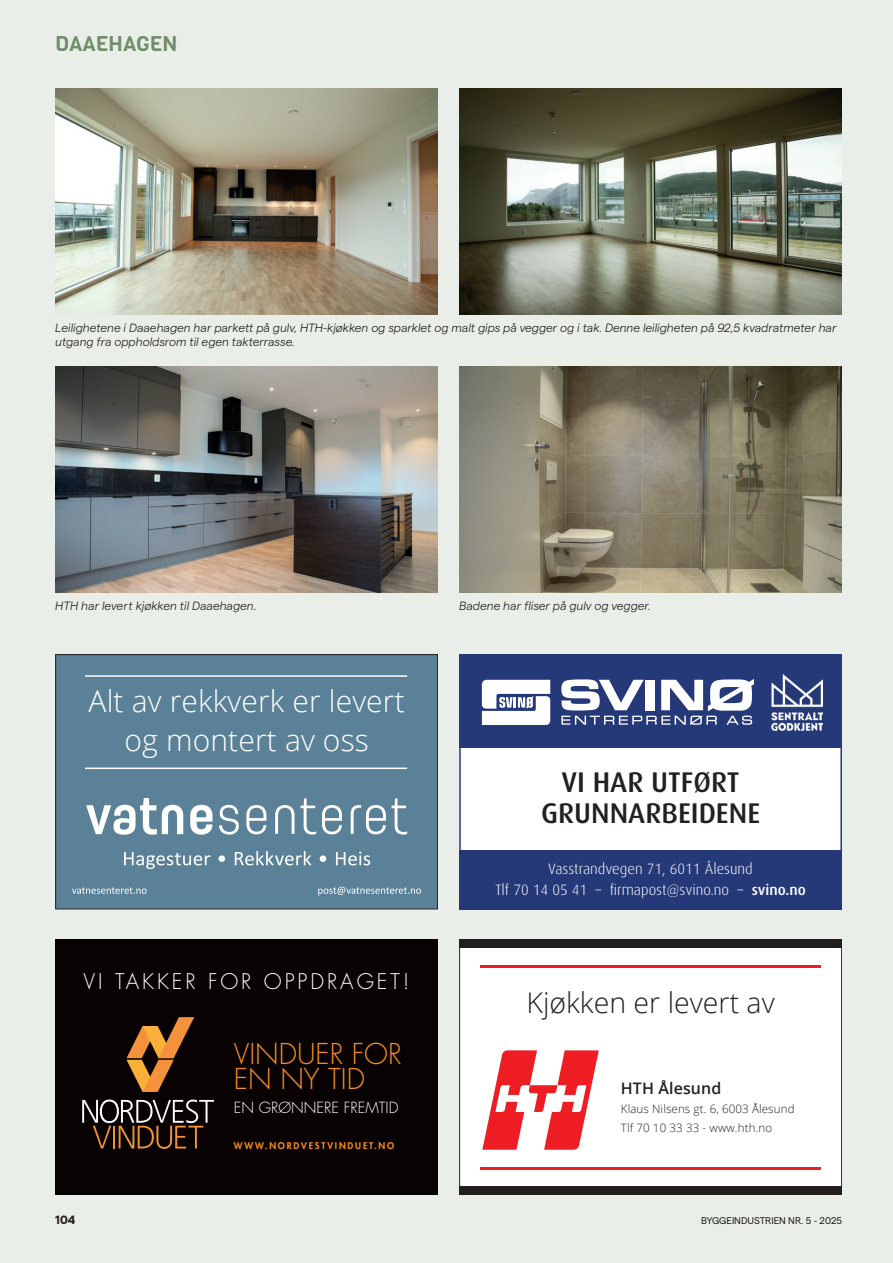
<style>
.page{position:relative;width:893px;height:1263px;background:#e9eee8}
.page>*{position:absolute;margin:0;border:0;box-sizing:border-box;transform-origin:0 0}
.t1{font:300 30px/39px "Open Sans";letter-spacing:.005em;color:#fff;text-align:center}
.t2{font:500 28.5px/31.2px "Dax";color:#231f20;text-align:center}
.t3{font:300 28.5px "Open Sans";color:#231f20}
.t4{font:300 28.05px/25.3px "Futura Std";color:#f68c23}
.t5{font:300 21px "Futura Std";letter-spacing:.14em;color:#fff}
.t6{font:21px "Viga";color:#708d6a}
.t7{font:600 15.9px "Open Sans";letter-spacing:.01em;color:#231f20}
.t8{font:300 15px/21px "Dax";color:#fff;text-align:center}
.t9{font:300 15px "Futura Std";color:#fff}
.t10{font:italic 300 12px/14.2px "Matter";color:#231f20}
.t11{font:700 12px "Matter";color:#231f20}
.t12{font:300 11.55px/18.8px "Open Sans";letter-spacing:.01em;color:#231f20}
.t13{font:9.75px "Matter";color:#231f20}
.t14{font:800 9px "Futura Std";letter-spacing:.2em;color:#f68c23}
.s1{font-weight:500}
</style>
<div class="page">
<div style="left:55px;top:939px;width:383px;height:255px;background:#080302"></div>
<svg style="left:82px;top:1099px;width:132px;height:50px"></svg>
<svg style="left:127px;top:1017px;width:67px;height:75px"></svg>
<div style="left:459px;top:939px;width:383px;height:255px;background:#fff"></div>
<div style="left:459px;top:939px;width:383px;height:9px;background:#231f20"></div>
<div style="left:459px;top:1186px;width:383px;height:8px;background:#231f20"></div>
<div style="left:459px;top:939px;width:383px;height:255px;border:1px solid #231f20"></div>
<hr style="left:480px;top:965px;width:341px;height:2px;background:#ee1d23">
<hr style="left:480px;top:1167px;width:341px;height:2px;background:#ee1d23">
<svg style="left:482px;top:1050px;width:117px;height:100px"></svg>
<div style="left:55px;top:654px;width:383px;height:128px;background:#5a8197"></div>
<div style="left:55px;top:766px;width:383px;height:143px;background:#5a8197"></div>
<svg style="left:86px;top:798px;width:97px;height:37px"></svg>
<svg style="left:190px;top:805px;width:23px;height:30px"></svg>
<svg style="left:219px;top:805px;width:20px;height:29px"></svg>
<svg style="left:246px;top:805px;width:20px;height:29px"></svg>
<svg style="left:275px;top:805px;width:19px;height:29px"></svg>
<svg style="left:301px;top:798px;width:15px;height:36px"></svg>
<svg style="left:322px;top:805px;width:20px;height:29px"></svg>
<svg style="left:351px;top:805px;width:35px;height:29px"></svg>
<svg style="left:392px;top:798px;width:15px;height:36px"></svg>
<svg style="left:124px;top:852px;width:86px;height:17px"></svg>
<svg style="left:219px;top:855px;width:6px;height:7px"></svg>
<svg style="left:235px;top:851px;width:76px;height:14px"></svg>
<svg style="left:320px;top:855px;width:6px;height:7px"></svg>
<svg style="left:336px;top:852px;width:34px;height:13px"></svg>
<svg style="left:72px;top:887px;width:75px;height:7px"></svg>
<svg style="left:318px;top:887px;width:103px;height:9px"></svg>
<div style="left:55px;top:654px;width:383px;height:255px;border:1px solid #231f20"></div>
<hr style="left:85px;top:675px;width:322px;height:2px;background:#fff">
<hr style="left:85px;top:767px;width:322px;height:2px;background:#fff">
<div style="left:459px;top:654px;width:383px;height:255px;background:#fff"></div>
<div style="left:459px;top:850px;width:383px;height:59px;background:#253979"></div>
<div style="left:459px;top:654px;width:383px;height:94px;background:#253979"></div>
<svg style="left:482px;top:680px;width:68px;height:45px;background:#dbdee9"></svg>
<svg style="left:561px;top:679px;width:193px;height:46px"></svg>
<img style="left:771px;top:674px;width:51px;height:57px">
<div style="left:459px;top:654px;width:383px;height:255px;border:2px solid #243a79"></div>
<img style="left:55px;top:88px;width:383px;height:227px">
<img style="left:55px;top:366px;width:383px;height:227px">
<img style="left:459px;top:88px;width:383px;height:227px">
<img style="left:459px;top:366px;width:383px;height:227px">
<h3 class="t6" style="left:55px;top:30px;width:123px">DAAEHAGEN</h3>
<p class="t10" style="left:55px;top:320px;width:783px">Leilighetene i Daaehagen har parkett på gulv, HTH-kjøkken og sparklet og malt gips på vegger og i tak. Denne leiligheten på 92,5 kvadratmeter har utgang fra oppholdsrom til egen takterrasse.</p>
<p class="t10" style="left:55px;top:597px;width:203px">HTH har levert kjøkken til Daaehagen.</p>
<p class="t10" style="left:459px;top:597px;width:193px">Badene har fliser på gulv og vegger.</p>
<h1 class="t1" style="left:89px;top:681px;width:318px">Alt av rekkverk er levert og montert av oss</h1>
<h3 class="t5" style="left:84px;top:968px;width:328px">VI TAKKER FOR OPPDRAGET!</h3>
<h3 class="t4" style="left:234px;top:1042px;width:169px">VINDUER FOR<br>EN NY TID</h3>
<p class="t9" style="left:234px;top:1098px;width:166px">EN GRØNNERE FREMTID</p>
<p class="t14" style="left:234px;top:1140px;width:162px">WWW.NORDVESTVINDUET.NO</p>
<h2 class="t2" style="left:541px;top:766px;width:221px">VI HAR UTFØRT<br>GRUNNARBEIDENE</h2>
<p class="t8" style="left:495px;top:859px;width:312px">Vasstrandvegen 71, 6011 Ålesund<br>Tlf 70 14 05 41 – firmapost@svino.no – <span class="s1">svino.no</span></p>
<h2 class="t3" style="left:526px;top:983px;width:250px">Kjøkken er levert av</h2>
<h3 class="t7" style="left:621px;top:1078px;width:102px">HTH Ålesund</h3>
<p class="t12" style="left:621px;top:1099px;width:175px">Klaus Nilsens gt. 6, 6003 Ålesund<br>Tlf 70 10 33 33 - www.hth.no</p>
<p class="t11" style="left:55px;top:1211px;width:22px">104</p>
<p class="t13" style="left:701px;top:1213px;width:142px">BYGGEINDUSTRIEN NR. 5 - 2025</p>
</div>
